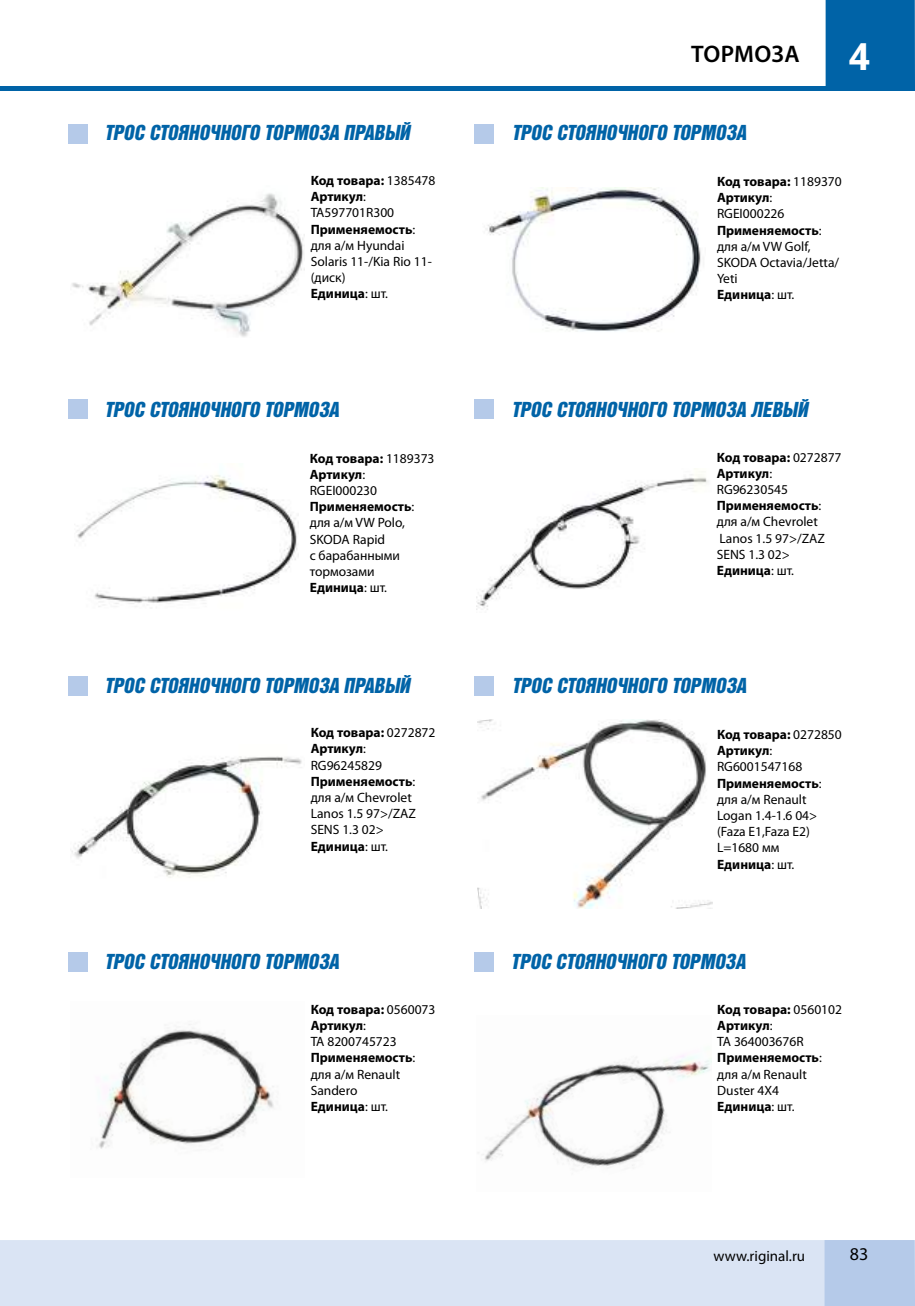
<style>
.page{position:relative;width:915px;height:1306px;background:#fff}
.page>*{position:absolute;margin:0;border:0;box-sizing:border-box;transform-origin:0 0}
.t1{font:700 37.5px "Noto Sans";color:#fff}
.t2{font:600 24px "Myriad Pro";letter-spacing:.01em;color:#000}
.t3{font:italic 21px "Bastion Kontrast";color:#0063a7}
.t4{font:18px "Myriad Pro";color:#000}
.t5{font:15px "Myriad Pro";color:#000}
.t6{font:13.5px/16.2px "Myriad Pro";color:#000}
.s1{font-weight:700}
</style>
<div class="page">
<img style="left:478px;top:719px;width:234px;height:189px">
<img style="left:486px;top:187px;width:215px;height:145px">
<img style="left:77px;top:475px;width:220px;height:132px">
<img style="left:71px;top:756px;width:231px;height:122px">
<img style="left:72px;top:193px;width:233px;height:144px">
<img style="left:98px;top:1024px;width:176px;height:125px">
<img style="left:478px;top:1055px;width:233px;height:113px">
<div style="left:68px;top:124px;width:19px;height:20px;background:#b5cae9"></div>
<div style="left:68px;top:400px;width:19px;height:19px;background:#b5cae9"></div>
<div style="left:68px;top:676px;width:19px;height:19px;background:#b5cae9"></div>
<div style="left:68px;top:952px;width:19px;height:20px;background:#b5cae9"></div>
<div style="left:474px;top:124px;width:19px;height:20px;background:#b5cae9"></div>
<div style="left:474px;top:400px;width:19px;height:19px;background:#b5cae9"></div>
<div style="left:474px;top:676px;width:19px;height:19px;background:#b5cae9"></div>
<div style="left:474px;top:952px;width:19px;height:20px;background:#b5cae9"></div>
<div style="left:1px;top:1240px;width:823px;height:65px;background:#dae4f4"></div>
<svg style="left:0;top:1240px;width:1px;height:65px"></svg>
<hr style="left:0;top:86px;width:914px;height:4px;background:#0063a7">
<div style="left:825px;top:0;width:89px;height:86px;background:#0063a7"></div>
<div style="left:824px;top:1240px;width:90px;height:65px;background:#b5cae9"></div>
<img style="left:477px;top:474px;width:231px;height:136px">
<h3 class="t3" style="left:104px;top:122px;width:307px">ТРОС СТОЯНОЧНОГО ТОРМОЗА ПРАВЫЙ</h3>
<p class="t6" style="left:310px;top:172px;width:126px"><span class="s1">Код товара:</span> 1385478<br><span class="s1">Артикул</span>:<br>ТА597701R300<br><span class="s1">Применяемость</span>: для а/м Hyundai<br>Solaris 11-/Kia Rio 11- (диск)<br><span class="s1">Единица</span>: шт.</p>
<h3 class="t3" style="left:104px;top:399px;width:236px">ТРОС СТОЯНОЧНОГО ТОРМОЗА</h3>
<p class="t6" style="left:309px;top:450px;width:126px"><span class="s1">Код товара:</span> 1189373<br><span class="s1">Артикул</span>:<br>RGEI000230<br><span class="s1">Применяемость</span>: для а/м VW Polo,<br>SKODA Rapid<br>с барабанными тормозами<br><span class="s1">Единица</span>: шт.</p>
<h3 class="t3" style="left:104px;top:674px;width:307px">ТРОС СТОЯНОЧНОГО ТОРМОЗА ПРАВЫЙ</h3>
<p class="t6" style="left:310px;top:724px;width:126px"><span class="s1">Код товара:</span> 0272872<br><span class="s1">Артикул</span>:<br>RG96245829<br><span class="s1">Применяемость</span>: для а/м Chevrolet<br>Lanos 1.5 97&gt;/ZAZ<br>SENS 1.3 02&gt;<br><span class="s1">Единица</span>: шт.</p>
<h3 class="t3" style="left:104px;top:951px;width:236px">ТРОС СТОЯНОЧНОГО ТОРМОЗА</h3>
<p class="t6" style="left:310px;top:1001px;width:126px"><span class="s1">Код товара:</span> 0560073<br><span class="s1">Артикул</span>:<br>ТА 8200745723<br><span class="s1">Применяемость</span>: для а/м Renault<br>Sandero<br><span class="s1">Единица</span>: шт.</p>
<h2 class="t2" style="left:690px;top:41px;width:110px">ТОРМОЗА</h2>
<h1 class="t1" style="left:849px;top:30px;width:22px">4</h1>
<h3 class="t3" style="left:511px;top:122px;width:236px">ТРОС СТОЯНОЧНОГО ТОРМОЗА</h3>
<p class="t6" style="left:716px;top:173px;width:126px"><span class="s1">Код товара:</span> 1189370<br><span class="s1">Артикул</span>:<br>RGEI000226<br><span class="s1">Применяемость</span>: для а/м VW Golf,<br>SKODA Octavia/Jetta/<br>Yeti<br><span class="s1">Единица</span>: шт.</p>
<h3 class="t3" style="left:511px;top:399px;width:297px">ТРОС СТОЯНОЧНОГО ТОРМОЗА ЛЕВЫЙ</h3>
<p class="t6" style="left:716px;top:449px;width:126px"><span class="s1">Код товара:</span> 0272877<br><span class="s1">Артикул</span>:<br>RG96230545<br><span class="s1">Применяемость</span>: для а/м Chevrolet<br>Lanos 1.5 97&gt;/ZAZ<br>SENS 1.3 02&gt;<br><span class="s1">Единица</span>: шт.</p>
<h3 class="t3" style="left:511px;top:675px;width:236px">ТРОС СТОЯНОЧНОГО ТОРМОЗА</h3>
<p class="t6" style="left:716px;top:726px;width:126px"><span class="s1">Код товара:</span> 0272850<br><span class="s1">Артикул</span>:<br>RG6001547168<br><span class="s1">Применяемость</span>: для а/м Renault<br>Logan 1.4-1.6 04&gt; (Faza E1,Faza E2)<br>L=1680 мм<br><span class="s1">Единица</span>: шт.</p>
<h3 class="t3" style="left:511px;top:951px;width:236px">ТРОС СТОЯНОЧНОГО ТОРМОЗА</h3>
<p class="t6" style="left:717px;top:1001px;width:126px"><span class="s1">Код товара:</span> 0560102<br><span class="s1">Артикул</span>:<br>ТА 364003676R<br><span class="s1">Применяемость</span>: для а/м Renault<br>Duster 4Х4<br><span class="s1">Единица</span>: шт.</p>
<p class="t5" style="left:713px;top:1247px;width:93px">www.riginal.ru</p>
<h3 class="t4" style="left:849px;top:1244px;width:20px">83</h3>
</div>
